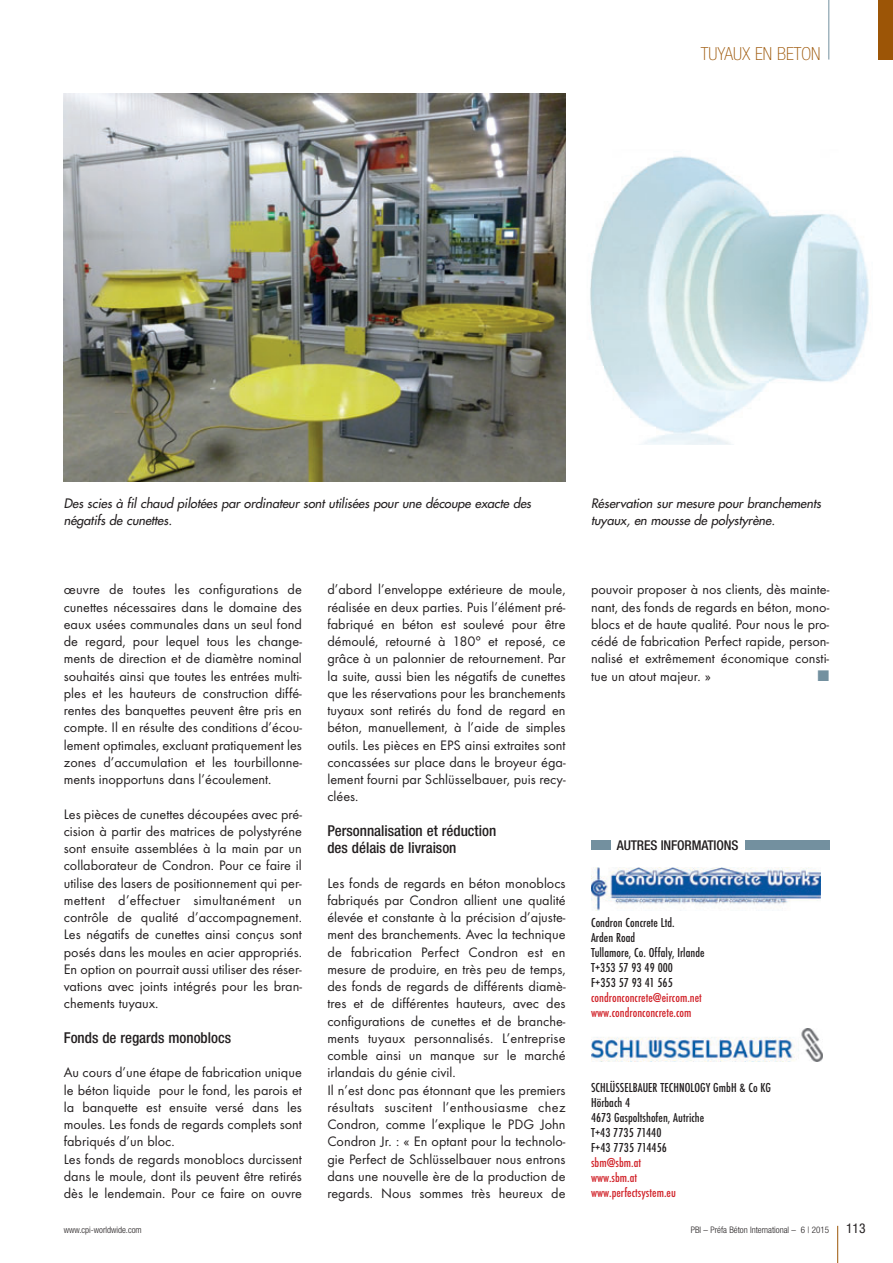
<style>
.page{position:relative;width:893px;height:1263px;background:#fff}
.page>*{position:absolute;margin:0;border:0;box-sizing:border-box;transform-origin:0 0}
.t1{font:100 condensed 18px "Helvetica Neue";color:#9c5506}
.t2{font:500 condensed 15px/17.2px "Helvetica Neue";color:#231f20}
.t3{font:14.25px/17.2px "Futura T";color:#231f20;text-align:justify}
.t4{font:14.25px "European Pi Three";color:#73909f}
.t5{font:500 condensed 13.5px/15px "Futura T";letter-spacing:.005em;color:#231f20}
.t6{font:500 condensed 13.5px/15px "Futura T";letter-spacing:.005em;color:#d1232a}
.t7{font:500 condensed 13.5px "Helvetica Neue";letter-spacing:-.01em;color:#231f20}
.t8{font:condensed 13.5px "Helvetica Neue";color:#231f20}
.t9{font:italic 12.75px/17.2px "Futura";letter-spacing:-.005em;color:#231f20}
.t10{font:300 condensed 9px "Helvetica Neue";color:#231f20}
</style>
<div class="page">
<hr style="left:837px;top:1226px;width:1px;height:37px;background:#9c5506">
<hr style="left:828px;top:0;width:1px;height:60px;background:#73909f">
<div style="left:878px;top:0;width:15px;height:60px;background:#9c5506"></div>
<img style="left:591px;top:868px;width:230px;height:43px">
<div style="left:591px;top:840px;width:19px;height:10px;background:#73909f"></div>
<div style="left:745px;top:840px;width:84px;height:10px;background:#73909f"></div>
<img style="left:591px;top:1028px;width:232px;height:33px">
<img style="left:64px;top:94px;width:502px;height:387px">
<img style="left:590px;top:156px;width:279px;height:288px">
<p class="t1" style="left:701px;top:47px;width:121px">TUYAUX EN BETON</p>
<p class="t9" style="left:64px;top:496px;width:471px">Des scies à fil chaud pilotées par ordinateur sont utilisées pour une découpe exacte des négatifs de cunettes.</p>
<p class="t9" style="left:591px;top:496px;width:234px">Réservation sur mesure pour branchements tuyaux, en mousse de polystyrène.</p>
<p class="t3" style="left:64px;top:582px;width:240px">œuvre de toutes les configurations de cunettes nécessaires dans le domaine des eaux usées communales dans un seul fond de regard, pour lequel tous les change&shy;ments de direction et de diamètre nominal souhaités ainsi que toutes les entrées multi&shy;ples et les hauteurs de construction diffé&shy;rentes des banquettes peuvent être pris en compte. Il en résulte des conditions d’écou&shy;lement optimales, excluant pratiquement les zones d’accumulation et les tourbillonne&shy;ments inopportuns dans l’écoulement.</p>
<p class="t3" style="left:64px;top:806px;width:240px">Les pièces de cunettes découpées avec pré&shy;cision à partir des matrices de polystyréne sont ensuite assemblées à la main par un collaborateur de Condron. Pour ce faire il utilise des lasers de positionnement qui per&shy;mettent d’effectuer simultanément un contrôle de qualité d’accompagnement.<br>Les négatifs de cunettes ainsi conçus sont posés dans les moules en acier appropriés.<br>En option on pourrait aussi utiliser des réser&shy;vations avec joints intégrés pour les bran&shy;chements tuyaux.</p>
<p class="t2" style="left:64px;top:1030px;width:169px">Fonds de regards monoblocs</p>
<p class="t3" style="left:64px;top:1065px;width:240px;text-align:left">Au cours d’une étape de fabrication unique le béton liquide pour le fond, les parois et la banquette est ensuite versé dans les moules. Les fonds de regards complets sont fabriqués d’un bloc.<br>Les fonds de regards monoblocs durcissent dans le moule, dont ils peuvent être retirés dès le lendemain. Pour ce faire on ouvre</p>
<p class="t3" style="left:327px;top:582px;width:240px">d’abord l’enveloppe extérieure de moule, réalisée en deux parties. Puis l’élément pré&shy;fabriqué en béton est soulevé pour être démoulé, retourné à 180° et reposé, ce grâce à un palonnier de retournement. Par la suite, aussi bien les négatifs de cunettes que les réservations pour les branchements tuyaux sont retirés du fond de regard en béton, manuellement, à l’aide de simples outils. Les pièces en EPS ainsi extraites sont concassées sur place dans le broyeur éga&shy;lement fourni par Schlüsselbauer, puis recy&shy;clées.</p>
<p class="t2" style="left:327px;top:823px;width:170px">Personnalisation et réduction des délais de livraison</p>
<p class="t3" style="left:327px;top:875px;width:240px;text-align:left">Les fonds de regards en béton monoblocs fabriqués par Condron allient une qualité élevée et constante à la précision d’ajuste&shy;ment des branchements. Avec la technique de fabrication Perfect Condron est en mesure de produire, en très peu de temps, des fonds de regards de différents diamè&shy;tres et de différentes hauteurs, avec des configurations de cunettes et de branche&shy;ments tuyaux personnalisés. L’entreprise comble ainsi un manque sur le marché irlandais du génie civil.<br>Il n’est donc pas étonnant que les premiers résultats suscitent l’enthousiasme chez Condron, comme l’explique le PDG John Condron Jr. : « En optant pour la technolo&shy;gie Perfect de Schlüsselbauer nous entrons dans une nouvelle ère de la production de regards. Nous sommes très heureux de</p>
<p class="t3" style="left:591px;top:582px;width:240px">pouvoir proposer à nos clients, dès mainte&shy;nant, des fonds de regards en béton, mono&shy;blocs et de haute qualité. Pour nous le pro&shy;cédé de fabrication Perfect rapide, person&shy;nalisé et extrêmement économique consti&shy;tue un atout majeur. »</p>
<p class="t4" style="left:817px;top:667px;width:13px">-</p>
<p class="t7" style="left:617px;top:840px;width:123px">AUTRES INFORMATIONS</p>
<p class="t5" style="left:591px;top:916px;width:115px">Condron Concrete Ltd.<br>Arden Road<br>Tullamore, Co. Offaly, Irlande<br>T+353 57 93 49 000<br>F+353 57 93 41 565</p>
<p class="t6" style="left:591px;top:991px;width:112px">condronconcrete@eircom.net www.condronconcrete.com</p>
<p class="t5" style="left:591px;top:1081px;width:181px">SCHLÜSSELBAUER TECHNOLOGY GmbH &amp; Co KG<br>Hörbach 4<br>4673 Gaspoltshofen, Autriche<br>T+43 7735 71440<br>F+43 7735 714456</p>
<p class="t6" style="left:591px;top:1156px;width:86px">sbm@sbm.at www.sbm.at www.perfectsystem.eu</p>
<p class="t10" style="left:64px;top:1226px;width:79px">www.cpi-worldwide.com</p>
<p class="t10" style="left:691px;top:1226px;width:140px">PBI – Préfa Béton International – 6 | 2015</p>
<p class="t8" style="left:846px;top:1223px;width:21px">113</p>
</div>
